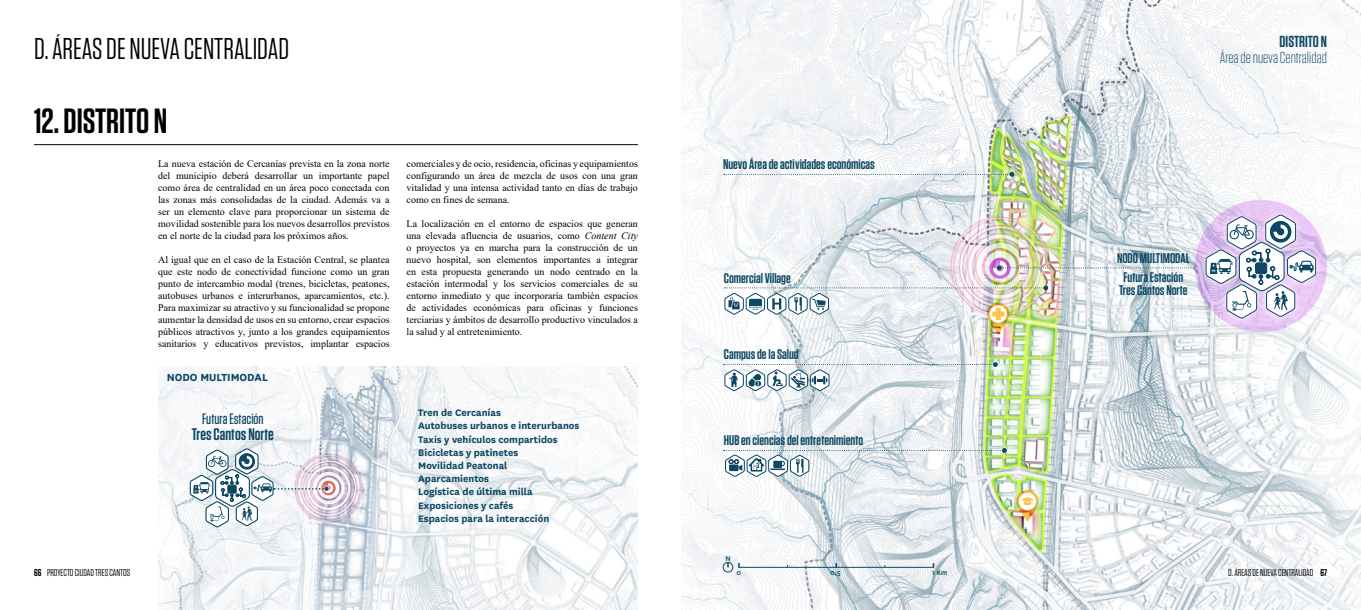
<style>
.page{position:relative;width:1361px;height:610px;background:#fff}
.page>*{position:absolute;margin:0;border:0;box-sizing:border-box;transform-origin:0 0}
.Título_punto__1{font:600 35px "Tungsten";color:#000}
.t1{font:30px "Tungsten";color:#000}
.mapa_14ptos{font:600 16.7px "Tungsten";color:#0c4763}
.Título_subparte{font:300 16px "Tungsten";color:#0c4763}
.Título_subparte-2{font:600 16px "Tungsten";color:#0c4763}
.mapa_14ptos-2{font:500 15.1px "Tungsten";color:#0c4763}
.mapa_14ptos-3{font:600 14px "Tungsten";color:#0c4763}
.Título_Imagen{font:700 12px "National";color:#0c4763}
.Programa_pequeño{font:700 11px "National";color:#0c4763}
.Texto_General{font:10px/12px "Times New Roman";color:#000;text-align:justify}
.t2{font:10px "Tungsten";color:#000}
.Escalas{font:500 8px "National";color:#0c4763}
.s1{font-style:italic}
.s2{font-weight:600}
</style>
<div class="page">
<img style="left:681px;top:0;width:680px;height:609px">
<img style="left:158px;top:366px;width:480px;height:243px">
<img style="left:989px;top:257px;width:206px;height:22px">
<svg style="left:717px;top:278px;width:339px;height:20px"></svg>
<svg style="left:718px;top:279px;width:337px;height:18px"></svg>
<svg style="left:717px;top:164px;width:305px;height:21px"></svg>
<svg style="left:717px;top:165px;width:304px;height:18px;fill:#f2f4f5"></svg>
<svg style="left:724px;top:172px;width:290px;height:5px"></svg>
<svg style="left:717px;top:440px;width:297px;height:20px"></svg>
<svg style="left:717px;top:441px;width:296px;height:18px"></svg>
<svg style="left:717px;top:354px;width:288px;height:21px"></svg>
<svg style="left:717px;top:355px;width:287px;height:18px"></svg>
<img style="left:724px;top:285px;width:324px;height:49px">
<div style="left:996px;top:308px;width:5px;height:12px;background:#fcc34f"></div>
<div style="left:992px;top:311px;width:12px;height:5px;background:#fcc34f"></div>
<svg style="left:724px;top:362px;width:274px;height:30px"></svg>
<svg style="left:1016px;top:489px;width:23px;height:32px"></svg>
<svg style="left:724px;top:448px;width:283px;height:29px"></svg>
<svg style="left:1194px;top:200px;width:133px;height:132px"></svg>
<svg style="left:1220px;top:210px;width:38px;height:3px"></svg>
<svg style="left:1199px;top:243px;width:6px;height:47px"></svg>
<svg style="left:1258px;top:208px;width:44px;height:5px"></svg>
<svg style="left:1220px;top:319px;width:43px;height:5px"></svg>
<svg style="left:1316px;top:244px;width:6px;height:45px"></svg>
<svg style="left:1259px;top:319px;width:42px;height:4px"></svg>
<svg style="left:1205px;top:213px;width:111px;height:106px"></svg>
<svg style="left:189px;top:447px;width:147px;height:81px"></svg>
<hr style="left:34px;top:144px;width:604px;height:1px;background:#000">
<hr style="left:738px;top:566px;width:196px;height:1px;background:#0c4763">
<div style="left:723px;top:562px;width:10px;height:10px;border:1px solid #0c4763;border-radius:50%"></div>
<h2 class="t1" style="left:34px;top:33px;width:257px">D. ÁREAS DE NUEVA CENTRALIDAD</h2>
<p class="Título_punto__1" style="left:34px;top:102px;width:135px">12. DISTRITO N</p>
<p class="Texto_General" style="left:158px;top:157px;width:233px">La nueva estación de Cercanías prevista en la zona norte del municipio deberá desarrollar un importante papel como área de centralidad en un área poco conectada con las zonas más consolidadas de la ciudad. Además va a ser un elemento clave para proporcionar un sistema de movilidad sostenible para los nuevos desarrollos previstos en el norte de la ciudad para los próximos años.</p>
<p class="Texto_General" style="left:158px;top:253px;width:233px">Al igual que en el caso de la Estación Central, se plantea que este nodo de conectividad funcione como un gran punto de intercambio modal (trenes, bicicletas, peatones, autobuses urbanos e interurbanos, aparcamientos, etc.).<br>Para maximizar su atractivo y su funcionalidad se propone aumentar la densidad de usos en su entorno, crear espacios públicos atractivos y, junto a los grandes equipamientos sanitarios y educativos previstos, implantar espacios</p>
<p class="Título_Imagen" style="left:167px;top:369px;width:102px">NODO MULTIMODAL</p>
<p class="mapa_14ptos-2" style="left:202px;top:410px;width:63px">Futura Estación</p>
<p class="mapa_14ptos" style="left:192px;top:425px;width:84px">Tres Cantos Norte</p>
<p class="Texto_General" style="left:406px;top:157px;width:233px">comerciales y de ocio, residencia, oficinas y equipamientos configurando un área de mezcla de usos con una gran vitalidad y una intensa actividad tanto en días de trabajo como en fines de semana.</p>
<p class="Texto_General" style="left:406px;top:217px;width:233px">La localización en el entorno de espacios que generan una elevada afluencia de usuarios, como <span class="s1">Content City </span>o proyectos ya en marcha para la construcción de un nuevo hospital, son elementos importantes a integrar en esta propuesta generando un nodo centrado en la estación intermodal y los servicios comerciales de su entorno inmediato y que incorporaría también espacios de actividades económicas para oficinas y funciones terciarias y ámbitos de desarrollo productivo vinculados a la salud y al entretenimiento.</p>
<p class="Programa_pequeño" style="left:418px;top:405px;width:84px">Tren de Cercanías</p>
<p class="Programa_pequeño" style="left:418px;top:418px;width:163px">Autobuses urbanos e interurbanos</p>
<p class="Programa_pequeño" style="left:418px;top:431px;width:141px">Taxis y vehículos compartidos</p>
<p class="Programa_pequeño" style="left:418px;top:444px;width:102px">Bicicletas y patinetes</p>
<p class="Programa_pequeño" style="left:418px;top:457px;width:91px">Movilidad Peatonal</p>
<p class="Programa_pequeño" style="left:418px;top:471px;width:72px">Aparcamientos</p>
<p class="Programa_pequeño" style="left:418px;top:484px;width:116px">Logística de última milla</p>
<p class="Programa_pequeño" style="left:418px;top:497px;width:97px">Exposiciones y cafés</p>
<p class="Programa_pequeño" style="left:418px;top:510px;width:133px">Espacios para la interacción</p>
<p class="mapa_14ptos-3" style="left:723px;top:157px;width:153px">Nuevo Área de actividades económicas</p>
<p class="mapa_14ptos-3" style="left:724px;top:270px;width:69px">Comercial Village</p>
<p class="mapa_14ptos-3" style="left:724px;top:346px;width:77px">Campus de la Salud</p>
<p class="mapa_14ptos-3" style="left:724px;top:432px;width:141px">HUB en ciencias del entretenimiento</p>
<p class="Escalas" style="left:725px;top:552px;width:7px">N</p>
<p class="Título_subparte-2" style="left:1279px;top:33px;width:49px">DISTRITO N</p>
<p class="Título_subparte" style="left:1219px;top:49px;width:109px">Área de nueva Centralidad</p>
<p class="mapa_14ptos-3" style="left:1117px;top:250px;width:74px">NODO MULTIMODAL</p>
<p class="mapa_14ptos-3" style="left:1123px;top:269px;width:61px">Futura Estación</p>
<p class="mapa_14ptos-3" style="left:1119px;top:282px;width:70px">Tres Cantos Norte</p>
<p class="t2" style="left:34px;top:567px;width:98px"><span class="s2">66</span> PROYECTO CIUDAD TRES CANTOS</p>
<p class="t2" style="left:1228px;top:567px;width:100px">D. ÁREAS DE NUEVA CENTRALIDAD <span class="s2">67</span></p>
<p class="Escalas" style="left:736px;top:567px;width:6px">0</p>
<p class="Escalas" style="left:830px;top:567px;width:12px">0,5</p>
<p class="Escalas" style="left:932px;top:567px;width:17px">1 Km</p>
</div>
